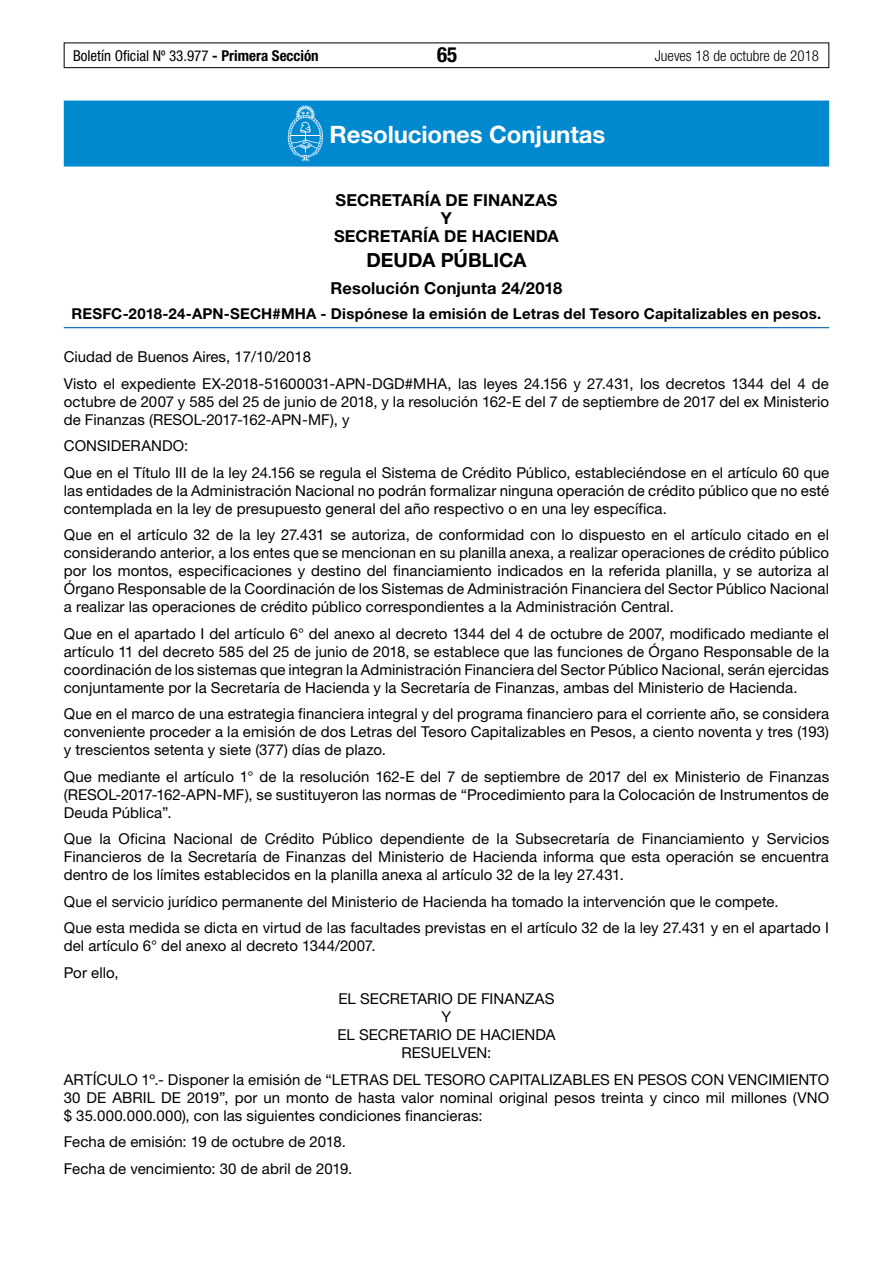
<style>
.page{position:relative;width:893px;height:1263px;background:#fff}
.page>*{position:absolute;margin:0;border:0;box-sizing:border-box;transform-origin:0 0}
.t1{font:700 24px "Helvetica Neue LT Std";letter-spacing:-.005em;color:#fff}
.t2{font:700 condensed 21px "Helvetica Neue LT Std";color:#000}
.t3{font:700 19.5px "Helvetica Neue LT Std";color:#000}
.t4{font:700 16.5px/18px "Helvetica Neue LT Std";letter-spacing:.005em;color:#000;text-align:center}
.t5{font:15px/18px "Helvetica Neue LT Std";letter-spacing:.005em;color:#000}
.t6{font:700 15px "Helvetica Neue LT Std";letter-spacing:.015em;color:#000}
.t7{font:condensed 15px "Helvetica Neue LT Std";color:#000}
.t8{font:300 condensed 15px "Helvetica Neue LT Std";color:#000}
.s1{font-weight:700}
</style>
<div class="page">
<div style="left:64px;top:43px;width:765px;height:25px;border:1px solid #000"></div>
<div style="left:64px;top:101px;width:765px;height:66px;background:#0089cf"></div>
<hr style="left:64px;top:327px;width:765px;height:1px;background:#0066b3">
<svg style="left:288px;top:105px;width:35px;height:56px"></svg>
<p class="t7" style="left:73px;top:47px;width:247px">Boletín Oficial Nº 33.977 <span class="s1">- Primera Sección</span></p>
<h2 class="t2" style="left:437px;top:42px;width:22px">65</h2>
<p class="t8" style="left:655px;top:47px;width:166px">Jueves 18 de octubre de 2018</p>
<h1 class="t1" style="left:329px;top:120px;width:277px">Resoluciones Conjuntas</h1>
<p class="t4" style="left:334px;top:191px;width:226px">SECRETARÍA DE FINANZAS<br>Y<br>SECRETARÍA DE HACIENDA</p>
<h3 class="t3" style="left:366px;top:248px;width:162px">DEUDA PÚBLICA</h3>
<p class="t4" style="left:331px;top:278px;width:233px">Resolución Conjunta 24/2018</p>
<p class="t6" style="left:72px;top:304px;width:751px">RESFC-2018-24-APN-SECH#MHA - Dispónese la emisión de Letras del Tesoro Capitalizables en pesos.</p>
<p class="t5" style="left:64px;top:343px;width:767px;line-height:26.5px">Ciudad de Buenos Aires, 17/10/2018<br>Visto el expediente EX-2018-51600031-APN-DGD#MHA, las leyes 24.156 y 27.431, los decretos 1344 del 4 de</p>
<p class="t5" style="left:64px;top:392px;width:767px">octubre de 2007 y 585 del 25 de junio de 2018, y la resolución 162-E del 7 de septiembre de 2017 del ex Ministerio de Finanzas (RESOL-2017-162-APN-MF), y</p>
<p class="t5" style="left:64px;top:432px;width:767px;line-height:26.5px">CONSIDERANDO:<br>Que en el Título III de la ley 24.156 se regula el Sistema de Crédito Público, estableciéndose en el artículo 60 que</p>
<p class="t5" style="left:64px;top:481px;width:767px">las entidades de la Administración Nacional no podrán formalizar ninguna operación de crédito público que no esté contemplada en la ley de presupuesto general del año respectivo o en una ley específica.</p>
<p class="t5" style="left:64px;top:526px;width:767px;text-align:justify">Que en el artículo 32 de la ley 27.431 se autoriza, de conformidad con lo dispuesto en el artículo citado en el considerando anterior, a los entes que se mencionan en su planilla anexa, a realizar operaciones de crédito público por los montos, especificaciones y destino del financiamiento indicados en la referida planilla, y se autoriza al Órgano Responsable de la Coordinación de los Sistemas de Administración Financiera del Sector Público Nacional a realizar las operaciones de crédito público correspondientes a la Administración Central.</p>
<p class="t5" style="left:64px;top:624px;width:767px;text-align:justify">Que en el apartado I del artículo 6° del anexo al decreto 1344 del 4 de octubre de 2007, modificado mediante el artículo 11 del decreto 585 del 25 de junio de 2018, se establece que las funciones de Órgano Responsable de la coordinación de los sistemas que integran la Administración Financiera del Sector Público Nacional, serán ejercidas conjuntamente por la Secretaría de Hacienda y la Secretaría de Finanzas, ambas del Ministerio de Hacienda.</p>
<p class="t5" style="left:64px;top:705px;width:767px;text-align:justify">Que en el marco de una estrategia financiera integral y del programa financiero para el corriente año, se considera conveniente proceder a la emisión de dos Letras del Tesoro Capitalizables en Pesos, a ciento noventa y tres (193) y trescientos setenta y siete (377) días de plazo.</p>
<p class="t5" style="left:64px;top:767px;width:767px;text-align:justify">Que mediante el artículo 1° de la resolución 162-E del 7 de septiembre de 2017 del ex Ministerio de Finanzas (RESOL-2017-162-APN-MF), se sustituyeron las normas de “Procedimiento para la Colocación de Instrumentos de Deuda Pública”.</p>
<p class="t5" style="left:64px;top:830px;width:767px;text-align:justify">Que la Oficina Nacional de Crédito Público dependiente de la Subsecretaría de Financiamiento y Servicios Financieros de la Secretaría de Finanzas del Ministerio de Hacienda informa que esta operación se encuentra dentro de los límites establecidos en la planilla anexa al artículo 32 de la ley 27.431.</p>
<p class="t5" style="left:64px;top:888px;width:767px;line-height:26.5px">Que el servicio jurídico permanente del Ministerio de Hacienda ha tomado la intervención que le compete.<br>Que esta medida se dicta en virtud de las facultades previstas en el artículo 32 de la ley 27.431 y en el apartado I</p>
<p class="t5" style="left:64px;top:937px;width:313px">del artículo 6° del anexo al decreto 1344/2007.</p>
<p class="t5" style="left:64px;top:963px;width:56px">Por ello,</p>
<p class="t5" style="left:339px;top:990px;width:217px">EL SECRETARIO DE FINANZAS</p>
<p class="t5" style="left:337px;top:1008px;width:219px;text-align:center">Y<br>EL SECRETARIO DE HACIENDA<br>RESUELVEN:</p>
<p class="t5" style="left:64px;top:1070px;width:767px;text-align:justify">ARTÍCULO 1º.- Disponer la emisión de “LETRAS DEL TESORO CAPITALIZABLES EN PESOS CON VENCIMIENTO 30 DE ABRIL DE 2019”, por un monto de hasta valor nominal original pesos treinta y cinco mil millones (VNO $ 35.000.000.000), con las siguientes condiciones financieras:</p>
<p class="t5" style="left:64px;top:1128px;width:290px;line-height:26.5px">Fecha de emisión: 19 de octubre de 2018.<br>Fecha de vencimiento: 30 de abril de 2019.</p>
</div>
